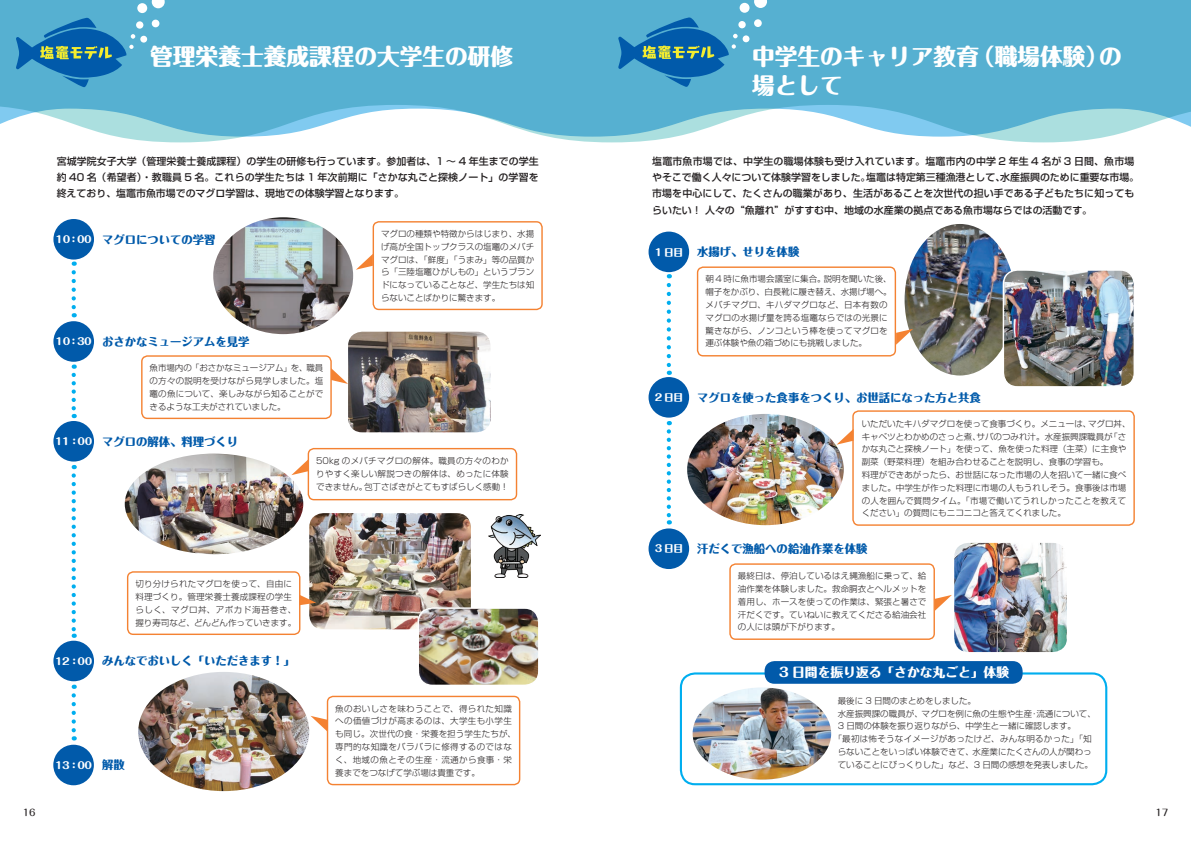
<style>
.page{position:relative;width:1191px;height:842px;background:#fff}
.page>*{position:absolute;margin:0;border:0;box-sizing:border-box;transform-origin:0 0}
.t1{font:800 22.7px "Maru Fo Pro";color:#fff}
.t2{font:800 12.8px "Maru Fo Pro";color:#fff}
.t3{font:800 11.3px "Maru Fo Pro";color:#015aaa}
.t4{font:500 9.9px/16.3px "Shin Go Pro";color:#231f20;text-align:justify}
.t5{font:800 9.6px "Maru Fo Pro";letter-spacing:-.05em;color:#fff}
.t6{font:500 9.2px "Maru Fo Pro";color:#231f20}
.t7{font:300 8.5px/12.8px "Shin Go Pro";color:#231f20;text-align:justify}
.t8{font:300 8.5px/12.8px "Shin Go Pro";letter-spacing:.02em;color:#231f20}
.t9{font:300 8.5px/12.8px "Shin Go Pro";letter-spacing:.04em;color:#231f20}
.t10{font:300 8.5px/12.8px "Shin Go Pro";letter-spacing:.025em;color:#231f20}
.s1{font-family:"Shin Go Pro De";font-weight:700}
</style>
<div class="page">
<svg style="left:0;top:0;width:1191px;height:143px;background:#6ebcd7"></svg>
<div style="left:140px;top:36px;width:7px;height:7px;background:#fff;border-radius:50%"></div>
<div style="left:136px;top:21px;width:7px;height:8px;background:#fff;border-radius:50%"></div>
<svg style="left:16px;top:17px;width:119px;height:70px;background:#398db7"></svg>
<div style="left:152px;top:20px;width:7px;height:7px;background:#fff;border-radius:50%"></div>
<div style="left:137px;top:3px;width:10px;height:10px;background:#fff;border-radius:50%"></div>
<svg style="left:152px;top:0;width:13px;height:8px"></svg>
<div style="left:680px;top:672px;width:427px;height:113px;border:2px solid #00aeef;border-radius:14px"></div>
<div style="left:764px;top:661px;width:258px;height:23px;background:#015aaa;border-radius:10px"></div>
<div style="left:127px;top:571px;width:173px;height:64px;border:1px solid #f48232;border-radius:6px"></div>
<div style="left:308px;top:448px;width:209px;height:52px;border:1px solid #f48232;border-radius:6px"></div>
<div style="left:729px;top:563px;width:206px;height:77px;border:1px solid #f48232;border-radius:6px"></div>
<div style="left:141px;top:355px;width:191px;height:64px;border:1px solid #f48232;border-radius:6px"></div>
<div style="left:852px;top:410px;width:282px;height:116px;border:1px solid #f48232;border-radius:6px"></div>
<div style="left:327px;top:696px;width:193px;height:89px;border:1px solid #f48232;border-radius:6px"></div>
<img style="left:213px;top:217px;width:140px;height:117px">
<img style="left:687px;top:414px;width:156px;height:111px">
<img style="left:348px;top:332px;width:142px;height:100px">
<img style="left:904px;top:224px;width:107px;height:151px">
<img style="left:309px;top:513px;width:162px;height:116px">
<img style="left:954px;top:543px;width:113px;height:109px">
<img style="left:418px;top:608px;width:119px;height:76px">
<div style="left:417px;top:607px;width:122px;height:79px;border:1px solid #fff;border-radius:14px"></div>
<img style="left:125px;top:454px;width:178px;height:100px">
<img style="left:138px;top:672px;width:171px;height:119px">
<img style="left:692px;top:687px;width:139px;height:93px">
<svg style="left:72px;top:272px;width:4px;height:45px"></svg>
<svg style="left:666px;top:285px;width:5px;height:90px"></svg>
<svg style="left:666px;top:431px;width:5px;height:93px"></svg>
<svg style="left:72px;top:375px;width:4px;height:43px"></svg>
<svg style="left:72px;top:695px;width:4px;height:45px"></svg>
<svg style="left:72px;top:475px;width:4px;height:163px"></svg>
<div style="left:53px;top:641px;width:41px;height:40px;background:#015aaa;border-radius:50%"></div>
<div style="left:53px;top:219px;width:41px;height:41px;background:#015aaa;border-radius:50%"></div>
<div style="left:648px;top:232px;width:41px;height:40px;background:#015aaa;border-radius:50%"></div>
<div style="left:53px;top:321px;width:41px;height:41px;background:#015aaa;border-radius:50%"></div>
<div style="left:648px;top:377px;width:41px;height:41px;background:#015aaa;border-radius:50%"></div>
<div style="left:53px;top:421px;width:41px;height:41px;background:#015aaa;border-radius:50%"></div>
<div style="left:648px;top:528px;width:41px;height:41px;background:#015aaa;border-radius:50%"></div>
<div style="left:372px;top:221px;width:171px;height:89px;border:1px solid #f48232;border-radius:6px"></div>
<div style="left:697px;top:266px;width:199px;height:90px;border:1px solid #f48232;border-radius:6px"></div>
<svg style="left:356px;top:254px;width:17px;height:16px"></svg>
<svg style="left:299px;top:595px;width:17px;height:10px"></svg>
<svg style="left:331px;top:368px;width:17px;height:16px"></svg>
<svg style="left:836px;top:429px;width:17px;height:16px"></svg>
<svg style="left:310px;top:716px;width:17px;height:16px"></svg>
<svg style="left:291px;top:459px;width:17px;height:16px"></svg>
<svg style="left:935px;top:595px;width:17px;height:16px"></svg>
<svg style="left:896px;top:329px;width:17px;height:16px"></svg>
<div style="left:53px;top:745px;width:41px;height:40px;background:#015aaa;border-radius:50%"></div>
<div style="left:742px;top:35px;width:7px;height:7px;background:#fff;border-radius:50%"></div>
<div style="left:738px;top:21px;width:7px;height:7px;background:#fff;border-radius:50%"></div>
<svg style="left:618px;top:17px;width:119px;height:70px;background:#398db7"></svg>
<div style="left:754px;top:19px;width:7px;height:8px;background:#fff;border-radius:50%"></div>
<div style="left:739px;top:3px;width:10px;height:10px;background:#fff;border-radius:50%"></div>
<svg style="left:754px;top:0;width:13px;height:8px"></svg>
<img style="left:489px;top:514px;width:51px;height:64px">
<img style="left:1003px;top:270px;width:130px;height:116px">
<div style="left:1002px;top:269px;width:133px;height:119px;border:1px solid #fff;border-radius:14px"></div>
<p class="t1" style="left:150px;top:39px;width:364px">管理栄養士養成課程の大学生の研修</p>
<p class="t1" style="left:752px;top:39px;width:371px">中学生のキャリア教育<span class="s1">（</span>職場体験<span class="s1">）</span>の</p>
<p class="t1" style="left:752px;top:67px;width:92px">場として</p>
<p class="t4" style="left:57px;top:152px;width:483px">宮城学院女子大学（管理栄養士養成課程）の学生の研修も行っています。参加者は、1 ～ 4 年生までの学生約 40 名（希望者）・教職員 5 名。これらの学生たちは 1 年次前期に「さかな丸ごと探検ノート」の学習を終えており、塩竈市魚市場でのマグロ学習は、現地での体験学習となります。</p>
<p class="t4" style="left:652px;top:152px;width:488px;text-align:left">塩竈市魚市場では、中学生の職場体験も受け入れています。塩竈市内の中学 2 年生 4 名が 3 日間、魚市場やそこで働く人々について体験学習をしました。塩竈は特定第三種漁港として、水産振興のために重要な市場。市場を中心にして、たくさんの職業があり、生活があることを次世代の担い手である子どもたちに知ってもらいたい！人々の“魚離れ”がすすむ中、地域の水産業の拠点である魚市場ならではの活動です。</p>
<p class="t5" style="left:56px;top:232px;width:38px">10：00</p>
<p class="t3" style="left:102px;top:230px;width:115px">マグロについての学習</p>
<p class="t7" style="left:381px;top:226px;width:155px">マグロの種類や特徴からはじまり、水揚げ高が全国トップクラスの塩竈のメバチマグロは、「鮮度」「うまみ」等の品質から「三陸塩竈ひがしもの」というブランドになっていることなど、学生たちは知らないことばかりに驚きます。</p>
<p class="t5" style="left:56px;top:334px;width:38px">10：30</p>
<p class="t5" style="left:55px;top:434px;width:39px">11：00</p>
<p class="t3" style="left:102px;top:332px;width:149px">おさかなミュージアムを見学</p>
<p class="t7" style="left:150px;top:361px;width:175px">魚市場内の「おさかなミュージアム」を、職員の方々の説明を受けながら見学しました。塩竈の魚について、楽しみながら知ることができるような工夫がされていました。</p>
<p class="t3" style="left:102px;top:432px;width:138px">マグロの解体、料理づくり</p>
<p class="t7" style="left:316px;top:453px;width:194px">50kg のメバチマグロの解体。職員の方々のわかりやすく楽しい解説つきの解体は、めったに体験できません。包丁さばきがとてもすばらしく感動！</p>
<p class="t10" style="left:135px;top:576px;width:162px">切り分けられたマグロを使って、自由に料理づくり。管理栄養士養成課程の学生らしく、マグロ丼、アボカド海苔巻き、握り寿司など、どんどん作っていきます。</p>
<p class="t5" style="left:55px;top:653px;width:39px">12：00</p>
<p class="t3" style="left:102px;top:652px;width:189px">みんなでおいしく「いただきます！」</p>
<p class="t5" style="left:55px;top:757px;width:39px">13：00</p>
<p class="t3" style="left:102px;top:756px;width:24px">解散</p>
<p class="t9" style="left:335px;top:701px;width:182px">魚のおいしさを味わうことで、得られた知識への価値づけが高まるのは、大学生も小学生も同じ。次世代の食・栄養を担う学生たちが、専門的な知識をバラバラに修得するのではなく、地域の魚とその生産・流通から食事・栄養までをつなげて学ぶ場は貴重です。</p>
<p class="t5" style="left:655px;top:244px;width:30px">1 日目</p>
<p class="t3" style="left:697px;top:243px;width:104px">水揚げ、せりを体験</p>
<p class="t8" style="left:705px;top:272px;width:188px">朝 4 時に魚市場会議室に集合。説明を聞いた後、帽子をかぶり、白長靴に履き替え、水揚げ場へ。メバチマグロ、キハダマグロなど、日本有数のマグロの水揚げ量を誇る塩竈ならではの光景に驚きながら、ノンコという棒を使ってマグロを運ぶ体験や魚の箱づめにも挑戦しました。</p>
<p class="t5" style="left:655px;top:390px;width:30px">2 日目</p>
<p class="t5" style="left:655px;top:541px;width:30px">3 日目</p>
<p class="t3" style="left:697px;top:388px;width:285px">マグロを使った食事をつくり、お世話になった方と共食</p>
<p class="t7" style="left:861px;top:416px;width:270px;text-align:left">いただいたキハダマグロを使って食事づくり。メニューは、マグロ丼、キャベツとわかめのさっと煮、サバのつみれ汁。水産振興課職員が「さかな丸ごと探検ノート」を使って、魚を使った料理（主菜）に主食や副菜（野菜料理）を組み合わせることを説明し、食事の学習も。</p>
<p class="t7" style="left:861px;top:467px;width:266px">料理ができあがったら、お世話になった市場の人を招いて一緒に食べました。中学生が作った料理に市場の人もうれしそう。食事後は市場の人を囲んで質問タイム。「市場で働いてうれしかったことを教えてください」の質問にもニコニコと答えてくれました。</p>
<p class="t3" style="left:697px;top:540px;width:172px">汗だくで漁船への給油作業を体験</p>
<p class="t7" style="left:738px;top:569px;width:190px">最終日は、停泊しているはえ縄漁船に乗って、給油作業を体験しました。救命胴衣とヘルメットを着用し、ホースを使っての作業は、緊張と暑さで汗だくです。ていねいに教えてくださる給油会社の人には頭が下がります。</p>
<p class="t2" style="left:779px;top:662px;width:232px">3 日間を振り返る「さかな丸ごと」体験</p>
<p class="t7" style="left:837px;top:693px;width:140px">最後に 3 日間のまとめをしました。</p>
<p class="t7" style="left:837px;top:706px;width:260px">水産振興課の職員が、マグロを例に魚の生態や生産・流通について、<br>3 日間の体験を振り返りながら、中学生と一緒に確認します。</p>
<p class="t7" style="left:837px;top:731px;width:257px;text-align:left">「最初は怖そうなイメージがあったけど、みんな明るかった」「知らないことをいっぱい体験できて、水産業にたくさんの人が関わっていることにびっくりした」など、3 日間の感想を発表しました。</p>
<p class="t6" style="left:23px;top:805px;width:14px">16</p>
<p class="t6" style="left:1155px;top:805px;width:14px">17</p>
</div>
